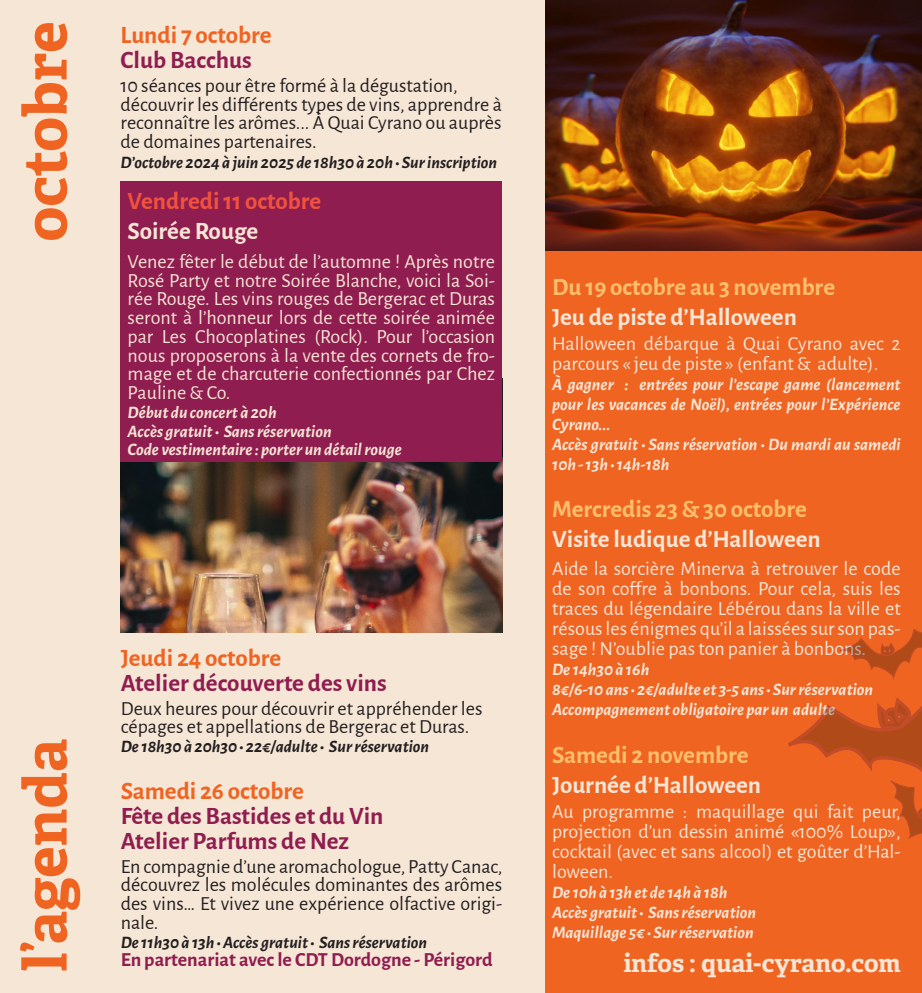
<style>
.page{position:relative;width:922px;height:993px;background:#fff}
.page>*{position:absolute;margin:0;border:0;box-sizing:border-box;transform-origin:0 0}
.t1{font:700 60px "Adelle";color:#f06422}
.t2{font:700 25px "Alegreya Sans";color:#901d4f}
.t3{font:700 25px "Alegreya Sans";color:#f6e6d6}
.t4{font:700 25px "Alegreya Sans";color:#fdbf6c}
.t5{font:700 25px "Alegreya Sans";color:#f06422}
.t6{font:700 25px "Adelle";color:#f6e6d6}
.t7{font:700 25px "Alegreya Sans";color:#f0523c}
.t8{font:20px/20px "Alegreya Sans";color:#f6e6d6;text-align:justify}
.t9{font:20px/18.8px "Alegreya Sans";color:#231f20}
.t10{font:700 20px "Alegreya Sans";color:#901d4f}
.t11{font:italic 700 17.5px/20px "Alegreya Sans";color:#f6e6d6;text-align:justify}
.t12{font:italic 700 17.5px "Alegreya Sans";color:#231f20}
</style>
<div class="page">
<div style="left:0;top:0;width:921px;height:992px;background:#f6e6d6"></div>
<img style="left:121px;top:461px;width:381px;height:171px">
<img style="left:545px;top:0;width:376px;height:251px">
<div style="left:120px;top:181px;width:382px;height:280px;background:#901d4f"></div>
<div style="left:545px;top:251px;width:376px;height:741px;background:#f06422"></div>
<svg style="left:788px;top:629px;width:133px;height:209px"></svg>
<p class="t1" style="left:7px;top:241px;width:222px;rotate:-90deg">octobre</p>
<p class="t5" style="left:120px;top:17px;width:152px">Lundi 7 octobre</p>
<p class="t2" style="left:120px;top:42px;width:133px">Club Bacchus</p>
<p class="t9" style="left:120px;top:75px;width:383px">10 séances pour être formé à la dégustation, découvrir les différents types de vins, apprendre à reconnaître les arômes... À Quai Cyrano ou auprès de domaines partenaires.</p>
<p class="t12" style="left:120px;top:150px;width:378px">D’octobre 2024 à juin 2025 de 18h30 à 20h • Sur inscription</p>
<p class="t7" style="left:128px;top:182px;width:195px">Vendredi 11 octobre</p>
<p class="t3" style="left:128px;top:212px;width:132px">Soirée Rouge</p>
<p class="t8" style="left:128px;top:251px;width:369px;line-height:18.8px">Venez fêter le début de l’automne ! Après notre Rosé Party et notre Soirée Blanche, voici la Soi&shy;rée Rouge. Les vins rouges de Bergerac et Duras seront à l’honneur lors de cette soirée animée par Les Chocoplatines (Rock). Pour l’occasion nous proposerons à la vente des cornets de fro&shy;mage et de charcuterie confectionnés par Chez Pauline &amp; Co.</p>
<p class="t11" style="left:128px;top:401px;width:151px">Début du concert à 20h</p>
<p class="t11" style="left:128px;top:419px;width:205px">Accès gratuit • Sans réservation</p>
<p class="t11" style="left:128px;top:438px;width:276px">Code vestimentaire : porter un détail rouge</p>
<p class="t1" style="left:7px;top:971px;width:234px;rotate:-90deg">l’agenda</p>
<p class="t5" style="left:121px;top:639px;width:162px">Jeudi 24 octobre</p>
<p class="t2" style="left:121px;top:664px;width:267px">Atelier découverte des vins</p>
<p class="t9" style="left:121px;top:697px;width:363px">Deux heures pour découvrir et appréhender les cépages et appellations de Bergerac et Duras.</p>
<p class="t12" style="left:121px;top:733px;width:310px">De 18h30 à 20h30 • 22€/adulte • Sur réservation</p>
<p class="t5" style="left:121px;top:772px;width:184px">Samedi 26 octobre</p>
<p class="t2" style="left:121px;top:797px;width:264px">Fête des Bastides et du Vin</p>
<p class="t2" style="left:121px;top:822px;width:230px">Atelier Parfums de Nez</p>
<p class="t9" style="left:121px;top:855px;width:383px;text-align:justify">En compagnie d’une aromachologue, Patty Canac, découvrez les molécules dominantes des arômes des vins… Et vivez une expérience olfactive origi&shy;nale.</p>
<p class="t12" style="left:121px;top:928px;width:308px">De 11h30 à 13h • Accès gratuit • Sans réservation</p>
<p class="t10" style="left:121px;top:944px;width:373px">En partenariat avec le CDT Dordogne - Périgord</p>
<p class="t4" style="left:552px;top:268px;width:284px">Du 19 octobre au 3 novembre</p>
<p class="t3" style="left:552px;top:298px;width:246px">Jeu de piste d’Halloween</p>
<p class="t8" style="left:552px;top:332px;width:350px">Halloween débarque à Quai Cyrano avec 2 parcours « jeu de piste » (enfant &amp; adulte).</p>
<p class="t11" style="left:552px;top:373px;width:350px">À gagner : entrées pour l’escape game (lancement pour les vacances de Noël), entrées pour l’Expérience Cyrano...</p>
<p class="t11" style="left:552px;top:433px;width:350px">Accès gratuit • Sans réservation • Du mardi au samedi<br>10h - 13h • 14h-18h</p>
<p class="t4" style="left:552px;top:491px;width:256px">Mercredis 23 &amp; 30 octobre</p>
<p class="t3" style="left:552px;top:521px;width:270px">Visite ludique d’Halloween</p>
<p class="t8" style="left:552px;top:557px;width:350px">Aide la sorcière Minerva à retrouver le code de son coffre à bonbons. Pour cela, suis les traces du légendaire Lébérou dans la ville et résous les énigmes qu’il a laissées sur son pas&shy;sage ! N’oublie pas ton panier à bonbons.</p>
<p class="t11" style="left:552px;top:658px;width:99px">De 14h30 à 16h</p>
<p class="t11" style="left:552px;top:678px;width:322px">8€/6-10 ans • 2€/adulte et 3-5 ans • Sur réservation</p>
<p class="t11" style="left:552px;top:698px;width:284px">Accompagnement obligatoire par un adulte</p>
<p class="t4" style="left:552px;top:736px;width:198px">Samedi 2 novembre</p>
<p class="t3" style="left:552px;top:766px;width:210px">Journée d’Halloween</p>
<p class="t8" style="left:552px;top:799px;width:350px">Au programme : maquillage qui fait peur, projection d’un dessin animé «100% Loup», cocktail (avec et sans alcool) et goûter d’Hal&shy;loween.</p>
<p class="t11" style="left:552px;top:880px;width:177px">De 10h à 13h et de 14h à 18h</p>
<p class="t11" style="left:552px;top:900px;width:205px">Accès gratuit • Sans réservation</p>
<p class="t11" style="left:552px;top:920px;width:203px">Maquillage 5€ • Sur réservation</p>
<p class="t6" style="left:623px;top:946px;width:278px">infos : quai-cyrano.com</p>
</div>
